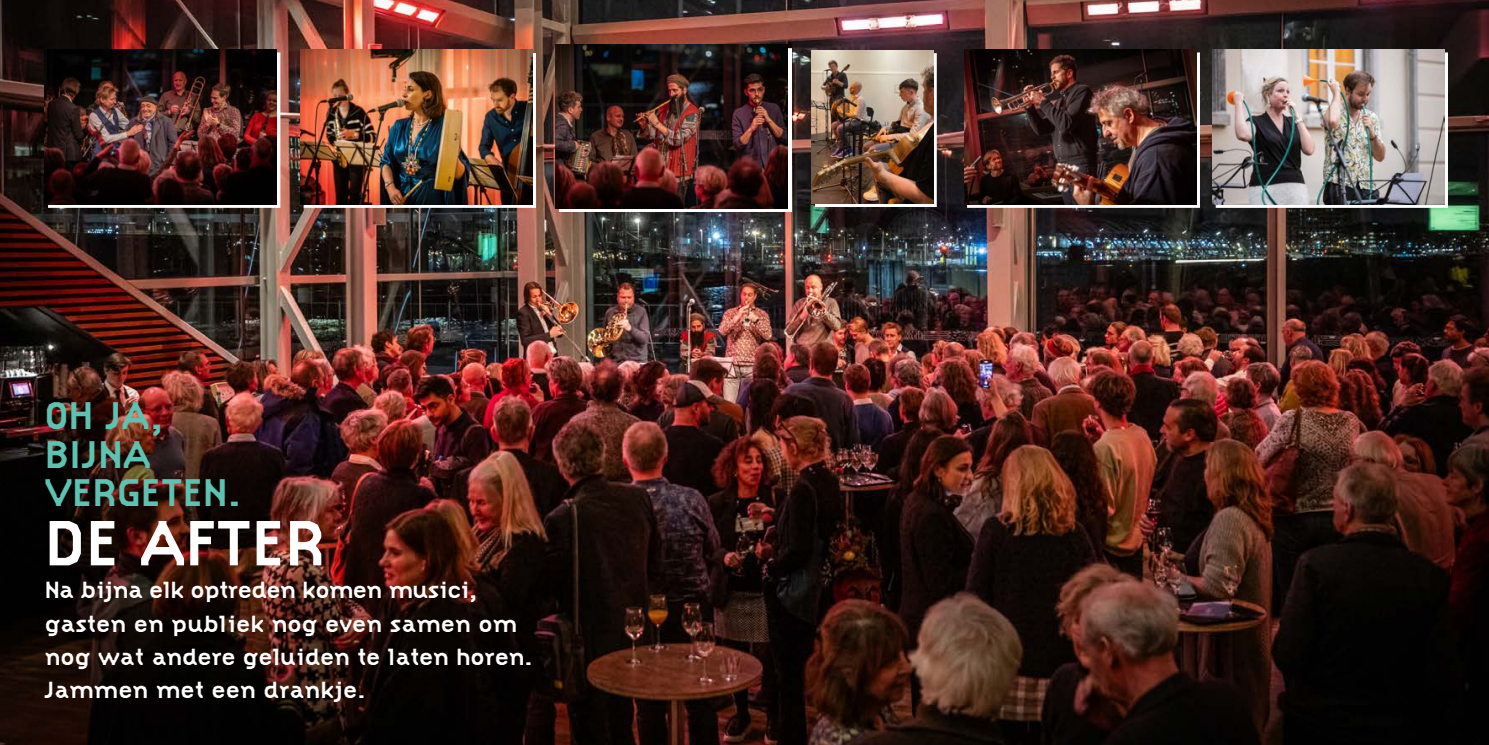
<style>
.page{position:relative;width:1489px;height:745px;background:#fff}
.page>*{position:absolute;margin:0;border:0;box-sizing:border-box;transform-origin:0 0}
.t1{font:700 66.5px "Citizen OT";color:#fff}
.t2{font:700 40.25px/38.3px "Citizen OT";color:#5cc3b2}
.t3{font:700 24.32px/33.1px "Citizen OT";letter-spacing:-.01em;color:#fff}
</style>
<div class="page">
<img style="left:0;top:0;width:1488px;height:744px">
<svg style="left:1215px;top:52px;width:232px;height:155px"></svg>
<img style="left:1212px;top:49px;width:232px;height:155px">
<svg style="left:48px;top:52px;width:232px;height:155px"></svg>
<img style="left:45px;top:49px;width:232px;height:155px">
<svg style="left:304px;top:53px;width:232px;height:154px"></svg>
<img style="left:300px;top:49px;width:232px;height:155px">
<svg style="left:559px;top:48px;width:232px;height:164px"></svg>
<img style="left:556px;top:45px;width:232px;height:163px">
<svg style="left:967px;top:52px;width:232px;height:155px"></svg>
<img style="left:964px;top:49px;width:232px;height:155px">
<svg style="left:815px;top:54px;width:121px;height:153px"></svg>
<img style="left:811px;top:50px;width:122px;height:153px">
<h2 class="t2" style="left:45px;top:396px;width:198px">OH JA,<br>BIJNA<br>VERGETEN.</h2>
<h1 class="t1" style="left:45px;top:503px;width:281px">DE AFTER</h1>
<p class="t3" style="left:45px;top:573px;width:489px">Na bijna elk optreden komen musici, gasten en publiek nog even samen om nog wat andere geluiden te laten horen.<br>Jammen met een drankje.</p>
</div>
